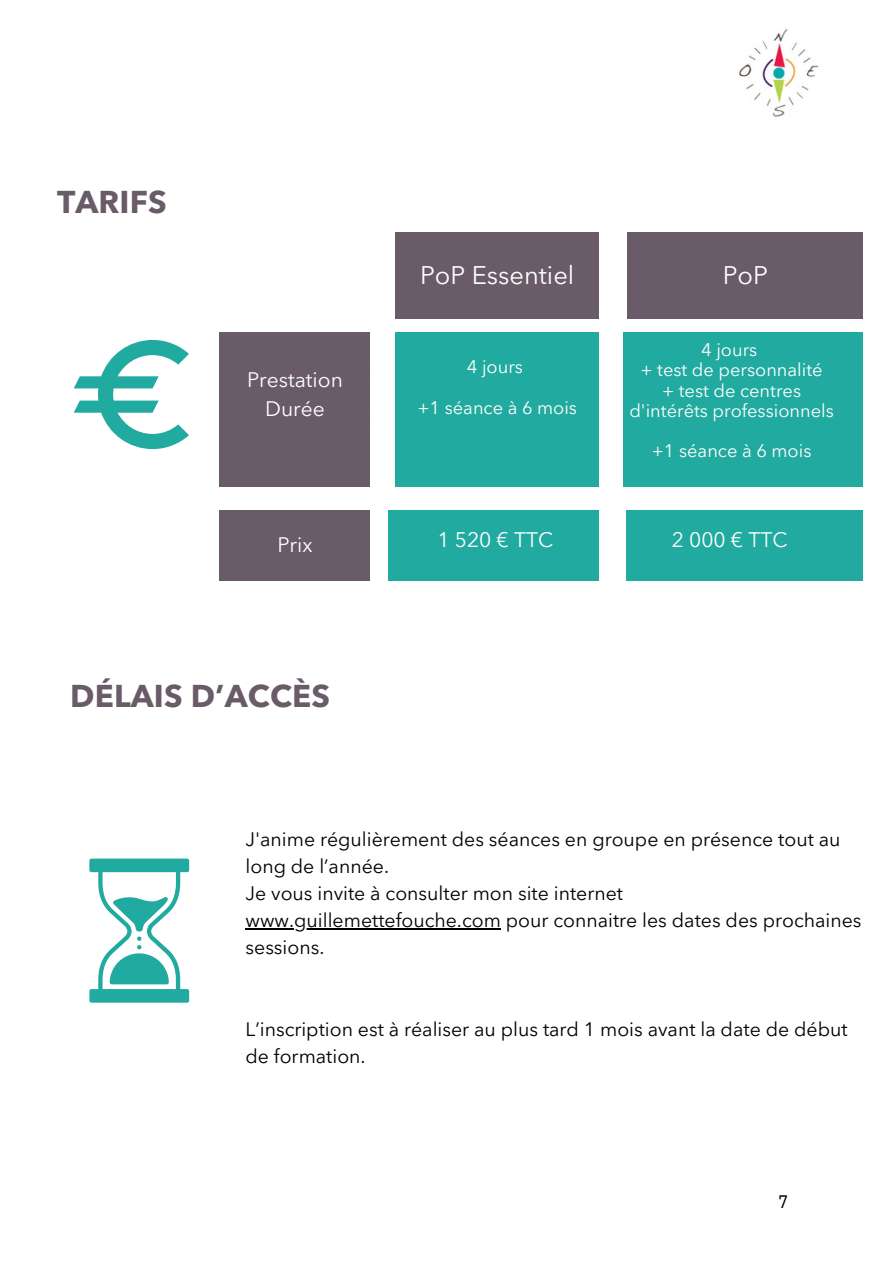
<style>
.page{position:relative;width:894px;height:1264px;background:#fff}
.page>*{position:absolute;margin:0;border:0;box-sizing:border-box;transform-origin:0 0}
.t1{font:700 31.5px "Avenir Next LT Pro";letter-spacing:.005em;color:#695c68}
.t2{font:25.5px "Avenir Next LT Pro";color:#fefefd}
.t3{font:21px/29.2px "Avenir Next LT Pro";color:#fefefd;text-align:center}
.t4{font:19.5px/27px "Avenir Next LT Pro";color:#000}
.t5{font:18.3px/20.2px "Avenir Next LT Pro";color:#fefefd;text-align:center}
.t6{font:18px "IBM Plex Sans Cond";color:#000}
</style>
<div class="page">
<img style="left:739px;top:29px;width:80px;height:88px">
<svg style="left:89px;top:858px;width:100px;height:144px"></svg>
<svg style="left:74px;top:340px;width:114px;height:109px"></svg>
<hr style="left:245px;top:928px;width:256px;height:1px;background:#000">
<div style="left:219px;top:332px;width:151px;height:154px;background:#695c68"></div>
<div style="left:395px;top:332px;width:204px;height:154px;background:#21aaa0"></div>
<div style="left:623px;top:332px;width:239px;height:154px;background:#21aaa0"></div>
<div style="left:219px;top:510px;width:151px;height:71px;background:#695c68"></div>
<div style="left:388px;top:510px;width:211px;height:71px;background:#21aaa0"></div>
<div style="left:626px;top:510px;width:236px;height:71px;background:#21aaa0"></div>
<div style="left:395px;top:232px;width:204px;height:86px;background:#695c68"></div>
<div style="left:627px;top:232px;width:235px;height:86px;background:#695c68"></div>
<p class="t1" style="left:57px;top:182px;width:111px">TARIFS</p>
<p class="t3" style="left:247px;top:364px;width:97px">Prestation<br>Durée</p>
<p class="t2" style="left:420px;top:259px;width:156px">PoP Essentiel</p>
<h4 class="t2" style="left:722px;top:259px;width:47px">PoP</h4>
<p class="t5" style="left:467px;top:356px;width:58px">4 jours</p>
<p class="t5" style="left:417px;top:397px;width:161px">+1 séance à 6 mois</p>
<h3 class="t5" style="left:701px;top:339px;width:58px">4 jours</h3>
<p class="t5" style="left:640px;top:359px;width:183px">+ test de personnalité</p>
<p class="t5" style="left:629px;top:380px;width:206px">+ test de centres d'intérêts professionnels</p>
<p class="t5" style="left:651px;top:440px;width:161px">+1 séance à 6 mois</p>
<h2 class="t3" style="left:277px;top:530px;width:37px">Prix</h2>
<h1 class="t3" style="left:437px;top:525px;width:117px">1 520 € TTC</h1>
<h2 class="t3" style="left:671px;top:525px;width:117px">2 000 € TTC</h2>
<p class="t1" style="left:70px;top:677px;width:261px">DÉLAIS D’ACCÈS</p>
<p class="t4" style="left:245px;top:826px;width:596px">J'anime régulièrement des séances en groupe en présence tout au long de l’année.<br>Je vous invite à consulter mon site internet</p>
<p class="t4" style="left:245px;top:907px;width:617px">www.guillemettefouche.com pour connaitre les dates des prochaines sessions.</p>
<p class="t4" style="left:245px;top:1015px;width:603px">L’inscription est à réaliser au plus tard 1 mois avant la date de début de formation.</p>
<h1 class="t6" style="left:778px;top:1189px;width:11px">7</h1>
</div>
